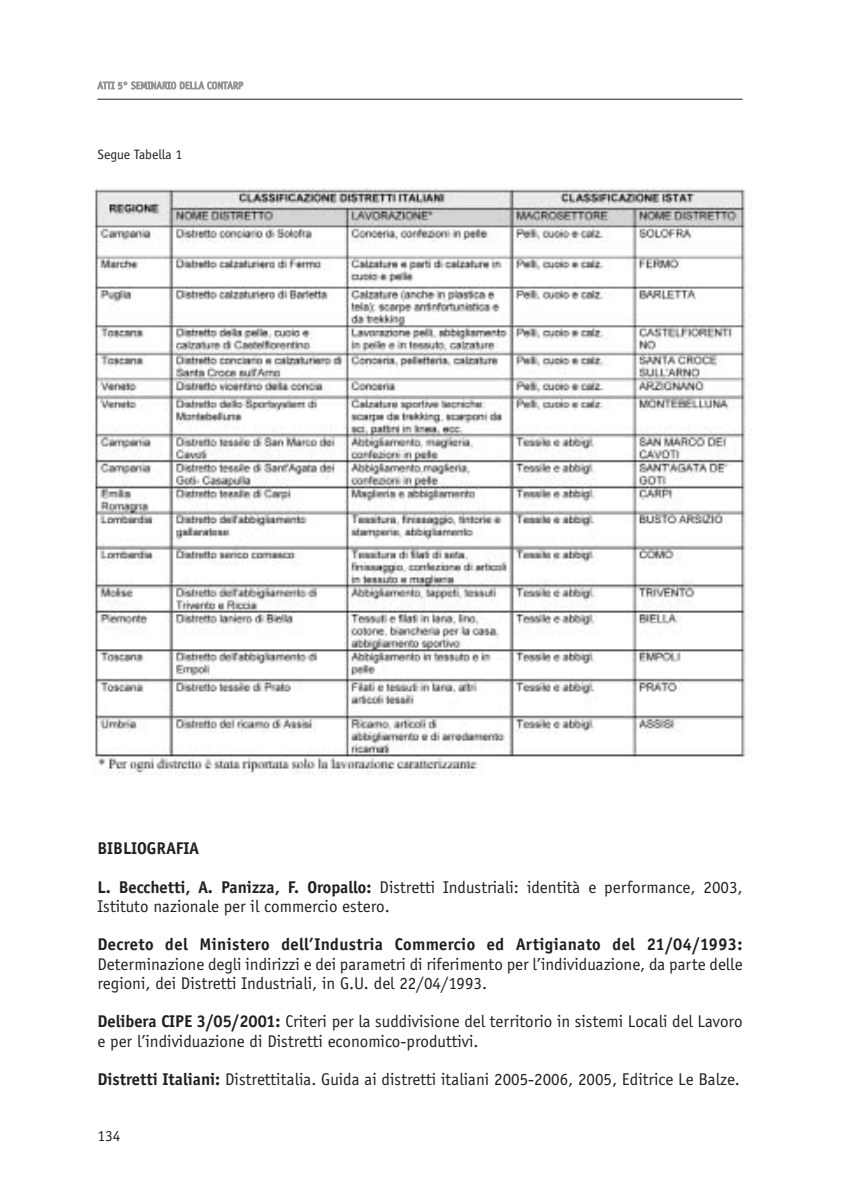
<style>
.page{position:relative;width:842px;height:1190px;background:#fff}
.page>*{position:absolute;margin:0;border:0;box-sizing:border-box;transform-origin:0 0}
.t1{font:17.5px/19.2px "Officina Sans";color:#231f1f}
.t2{font:700 17.5px "Officina Sans";letter-spacing:.02em;color:#231f1f}
.t3{font:700 17.5px "Officina Sans";color:#231f1f}
.t4{font:15.75px "Officina Sans";color:#231f1f}
.t5{font:14px "Officina Sans";color:#231f1f}
.t6{font:10.5px "Officina Sans";color:#939497}
.s1{font-weight:700}
</style>
<div class="page">
<hr style="left:97px;top:99px;width:645px;height:1px;background:#231f1f">
<img style="left:94px;top:189px;width:658px;height:586px">
<p class="t6" style="left:98px;top:81px;width:147px">ATTI 5° SEMINARIO DELLA CONTARP</p>
<p class="t5" style="left:97px;top:149px;width:86px">Segue Tabella 1</p>
<p class="t3" style="left:97px;top:841px;width:103px">BIBLIOGRAFIA</p>
<p class="t1" style="left:97px;top:878px;width:646px"><span class="s1">L. Becchetti, A. Panizza, F. Oropallo:</span> Distretti Industriali: identità e performance, 2003,<br>Istituto nazionale per il commercio estero.</p>
<p class="t2" style="left:97px;top:938px;width:646px">Decreto del Ministero dell’Industria Commercio ed Artigianato del 21/04/1993:</p>
<p class="t1" style="left:97px;top:955px;width:646px">Determinazione degli indirizzi e dei parametri di riferimento per l’individuazione, da parte delle regioni, dei Distretti Industriali, in G.U. del 22/04/1993.</p>
<p class="t1" style="left:97px;top:1013px;width:646px"><span class="s1">Delibera CIPE 3/05/2001:</span> Criteri per la suddivisione del territorio in sistemi Locali del Lavoro e per l’individuazione di Distretti economico-produttivi.</p>
<p class="t1" style="left:97px;top:1071px;width:644px"><span class="s1">Distretti Italiani:</span> Distrettitalia. Guida ai distretti italiani 2005-2006, 2005, Editrice Le Balze.</p>
<p class="t4" style="left:97px;top:1130px;width:24px">134</p>
</div>
